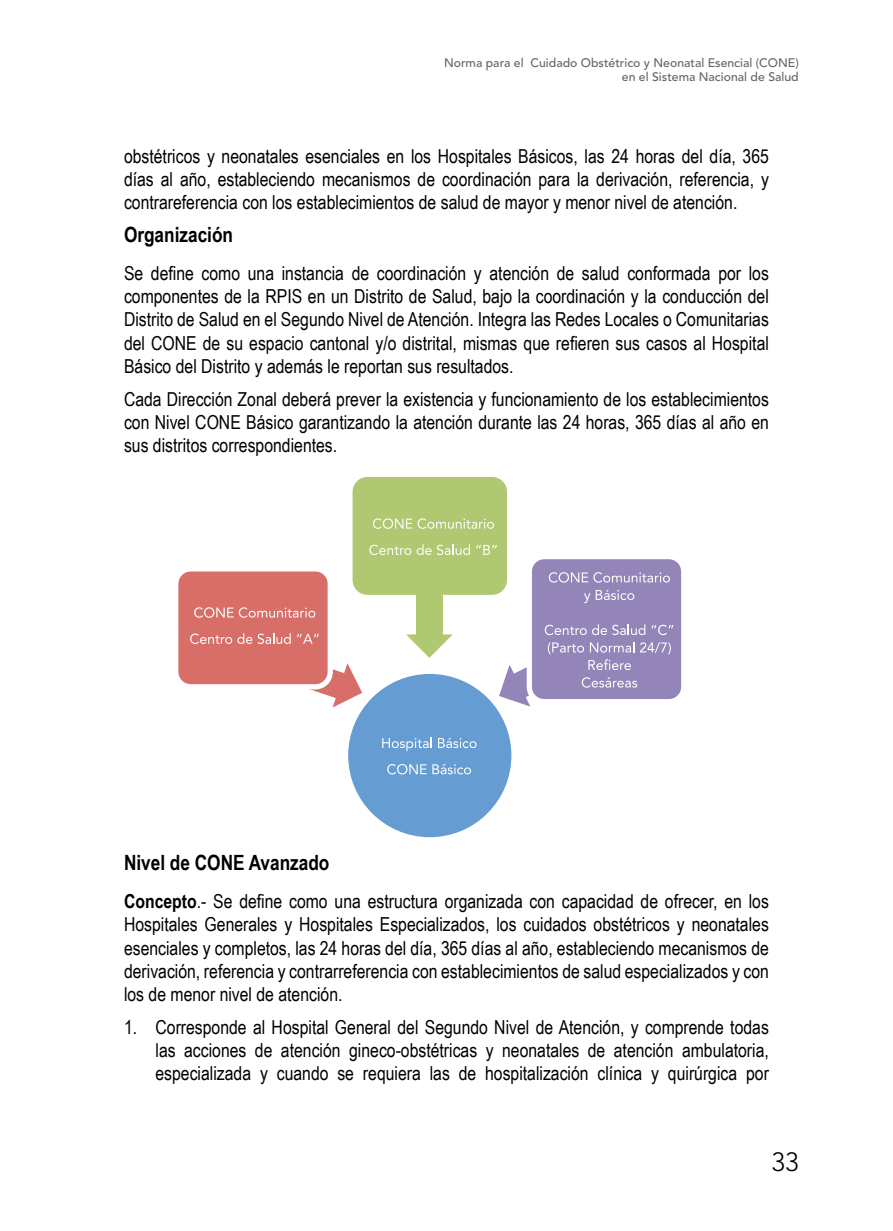
<style>
.page{position:relative;width:893px;height:1231px;background:#fff}
.page>*{position:absolute;margin:0;border:0;box-sizing:border-box;transform-origin:0 0}
.t1{font:300 26.25px "Avenir LT Std";color:#000}
.t2{font:700 21px "Arial Narrow";color:#000}
.t3{font:19.25px/23.1px "Arial Narrow";color:#000;text-align:justify}
.t4{font:500 12.25px/14px "Avenir LT Std";color:#636466;text-align:right}
.s1{font-weight:700}
</style>
<div class="page">
<div style="left:353px;top:477px;width:154px;height:118px;background:#b0c872;border-radius:15px"></div>
<div style="left:348px;top:674px;width:163px;height:163px;background:#659cd1;border-radius:50%"></div>
<div style="left:416px;top:595px;width:26px;height:42px;background:#b0c872"></div>
<svg style="left:406px;top:634px;width:47px;height:23px"></svg>
<svg style="left:309px;top:663px;width:53px;height:44px"></svg>
<div style="left:176px;top:569px;width:154px;height:117px;background:#d86e68;border-radius:15px"></div>
<div style="left:173px;top:566px;width:160px;height:123px;border:5px solid #fff;border-radius:15px"></div>
<div style="left:529px;top:556px;width:155px;height:145px;background:#9485b9;border-radius:15px"></div>
<div style="left:527px;top:554px;width:159px;height:150px;border:5px solid #fff;border-radius:15px"></div>
<svg style="left:373px;top:518px;width:39px;height:11px"></svg>
<svg style="left:418px;top:518px;width:76px;height:11px"></svg>
<svg style="left:369px;top:544px;width:42px;height:11px"></svg>
<svg style="left:417px;top:544px;width:53px;height:11px"></svg>
<svg style="left:476px;top:545px;width:21px;height:10px"></svg>
<svg style="left:194px;top:607px;width:121px;height:10px"></svg>
<svg style="left:190px;top:633px;width:62px;height:11px"></svg>
<svg style="left:258px;top:633px;width:33px;height:11px"></svg>
<svg style="left:297px;top:633px;width:22px;height:10px"></svg>
<svg style="left:549px;top:572px;width:121px;height:10px"></svg>
<svg style="left:584px;top:593px;width:6px;height:10px"></svg>
<svg style="left:596px;top:589px;width:38px;height:11px"></svg>
<svg style="left:545px;top:624px;width:100px;height:11px"></svg>
<svg style="left:651px;top:624px;width:22px;height:11px"></svg>
<svg style="left:499px;top:641px;width:172px;height:65px"></svg>
<svg style="left:382px;top:737px;width:50px;height:14px"></svg>
<svg style="left:438px;top:737px;width:39px;height:11px"></svg>
<svg style="left:387px;top:764px;width:84px;height:10px"></svg>
<p class="t4" style="left:444px;top:56px;width:356px">Norma para el Cuidado Obstétrico y Neonatal Esencial (CONE) en el Sistema Nacional de Salud</p>
<p class="t3" style="left:124px;top:144px;width:646px">obstétricos y neonatales esenciales en los Hospitales Básicos, las 24 horas del día, 365 días al año, estableciendo mecanismos de coordinación para la derivación, referencia, y contrareferencia con los establecimientos de salud de mayor y menor nivel de atención.</p>
<p class="t2" style="left:124px;top:219px;width:111px">Organización</p>
<p class="t3" style="left:124px;top:261px;width:646px">Se define como una instancia de coordinación y atención de salud conformada por los componentes de la RPIS en un Distrito de Salud, bajo la coordinación y la conducción del Distrito de Salud en el Segundo Nivel de Atención. Integra las Redes Locales o Comunitarias del CONE de su espacio cantonal y/o distrital, mismas que refieren sus casos al Hospital Básico del Distrito y además le reportan sus resultados.</p>
<p class="t3" style="left:124px;top:386px;width:646px">Cada Dirección Zonal deberá prever la existencia y funcionamiento de los establecimientos con Nivel CONE Básico garantizando la atención durante las 24 horas, 365 días al año en sus distritos correspondientes.</p>
<p class="t2" style="left:124px;top:846px;width:207px">Nivel de CONE Avanzado</p>
<p class="t3" style="left:124px;top:889px;width:646px"><span class="s1">Concepto</span>.- Se define como una estructura organizada con capacidad de ofrecer, en los Hospitales Generales y Hospitales Especializados, los cuidados obstétricos y neonatales esenciales y completos, las 24 horas del día, 365 días al año, estableciendo mecanismos de derivación, referencia y contrarreferencia con establecimientos de salud especializados y con los de menor nivel de atención.</p>
<p class="t3" style="left:156px;top:1014px;width:615px;text-indent:-31px">1. Corresponde al Hospital General del Segundo Nivel de Atención, y comprende todas las acciones de atención gineco-obstétricas y neonatales de atención ambulatoria, especializada y cuando se requiera las de hospitalización clínica y quirúrgica por</p>
<h1 class="t1" style="left:771px;top:1146px;width:29px">33</h1>
</div>
